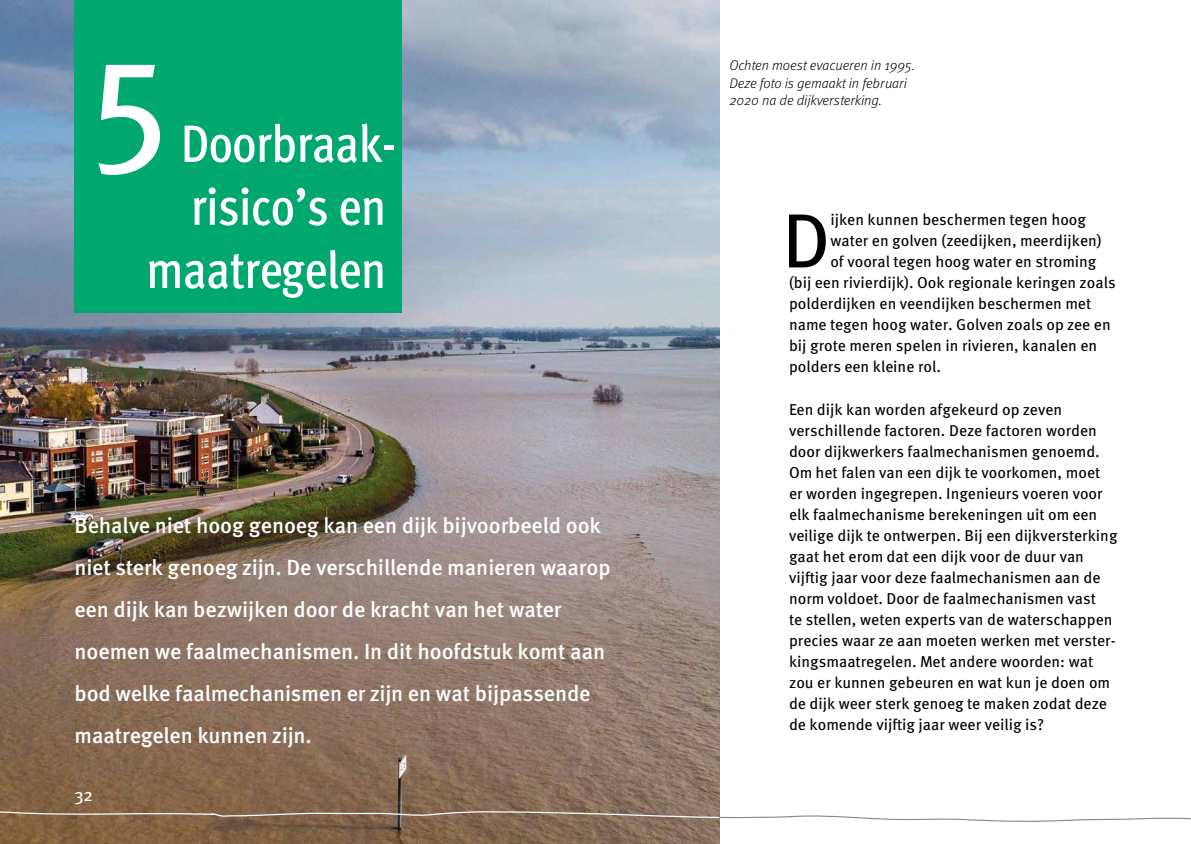
<style>
.page{position:relative;width:1191px;height:844px;background:#fff}
.page>*{position:absolute;margin:0;border:0;box-sizing:border-box;transform-origin:0 0}
.t1{font:159.78px "FF Meta Pro";color:#fff}
.t2{font:76.65px "FF Meta Pro";color:#000}
.t3{font:500 condensed 52.5px/63px "FF Meta Pro";letter-spacing:-.01em;color:#fff;text-align:right}
.t4{font:500 21.88px/42px "FF Meta Pro";letter-spacing:-.005em;color:#fff}
.t5{font:17.5px "FF Meta Pro";color:#fff}
.t6{font:15.75px/21px "FF Meta Pro";color:#000}
.t7{font:italic 300 14px/17.5px "FF Meta Pro";color:#000}
</style>
<div class="page">
<img style="left:0;top:0;width:719px;height:843px">
<div style="left:74px;top:0;width:328px;height:313px;background:#00a870"></div>
<svg style="left:0;top:809px;width:1191px;height:14px"></svg>
<h1 class="t1" style="left:90px;top:-33px;width:81px">5</h1>
<h3 class="t3" style="left:146px;top:108px;width:252px">Doorbraak&shy;risico’s en maatregelen</h3>
<p class="t4" style="left:74px;top:502px;width:538px">Behalve niet hoog genoeg kan een dijk bijvoorbeeld ook niet sterk genoeg zijn. De verschillende manieren waarop een dijk kan bezwijken door de kracht van het water noemen we faalmechanismen. In dit hoofdstuk komt aan bod welke faalmechanismen er zijn en wat bijpassende maatregelen kunnen zijn.</p>
<p class="t5" style="left:74px;top:780px;width:20px">32</p>
<p class="t7" style="left:729px;top:56px;width:187px">Ochten moest evacueren in 1995.<br>Deze foto is gemaakt in februari<br>2020 na de dijkversterking.</p>
<h2 class="t2" style="left:782px;top:182px;width:50px">D</h2>
<p class="t6" style="left:830px;top:208px;width:257px">ijken kunnen beschermen tegen hoog</p>
<p class="t6" style="left:830px;top:229px;width:273px">water en golven (zeedijken, meerdijken)</p>
<p class="t6" style="left:830px;top:250px;width:267px">of vooral tegen hoog water en stroming</p>
<p class="t6" style="left:789px;top:271px;width:328px">(bij een rivierdijk). Ook regionale keringen zoals</p>
<p class="t6" style="left:789px;top:292px;width:304px">polderdijken en veendijken beschermen met</p>
<p class="t6" style="left:789px;top:313px;width:323px">name tegen hoog water. Golven zoals op zee en</p>
<p class="t6" style="left:789px;top:334px;width:310px">bij grote meren spelen in rivieren, kanalen en</p>
<p class="t6" style="left:789px;top:355px;width:153px">polders een kleine rol.</p>
<p class="t6" style="left:789px;top:397px;width:330px">Een dijk kan worden afgekeurd op zeven verschillende factoren. Deze factoren worden door dijkwerkers faalmechanismen genoemd.<br>Om het falen van een dijk te voorkomen, moet er worden ingegrepen. Ingenieurs voeren voor elk faalmechanisme berekeningen uit om een veilige dijk te ontwerpen. Bij een dijkversterking gaat het erom dat een dijk voor de duur van vijftig jaar voor deze faalmechanismen aan de norm voldoet. Door de faalmechanismen vast<br>te stellen, weten experts van de waterschappen precies waar ze aan moeten werken met verster&shy;kingsmaatregelen. Met andere woorden: wat zou er kunnen gebeuren en wat kun je doen om de dijk weer sterk genoeg te maken zodat deze de komende vijftig jaar weer veilig is?</p>
</div>
